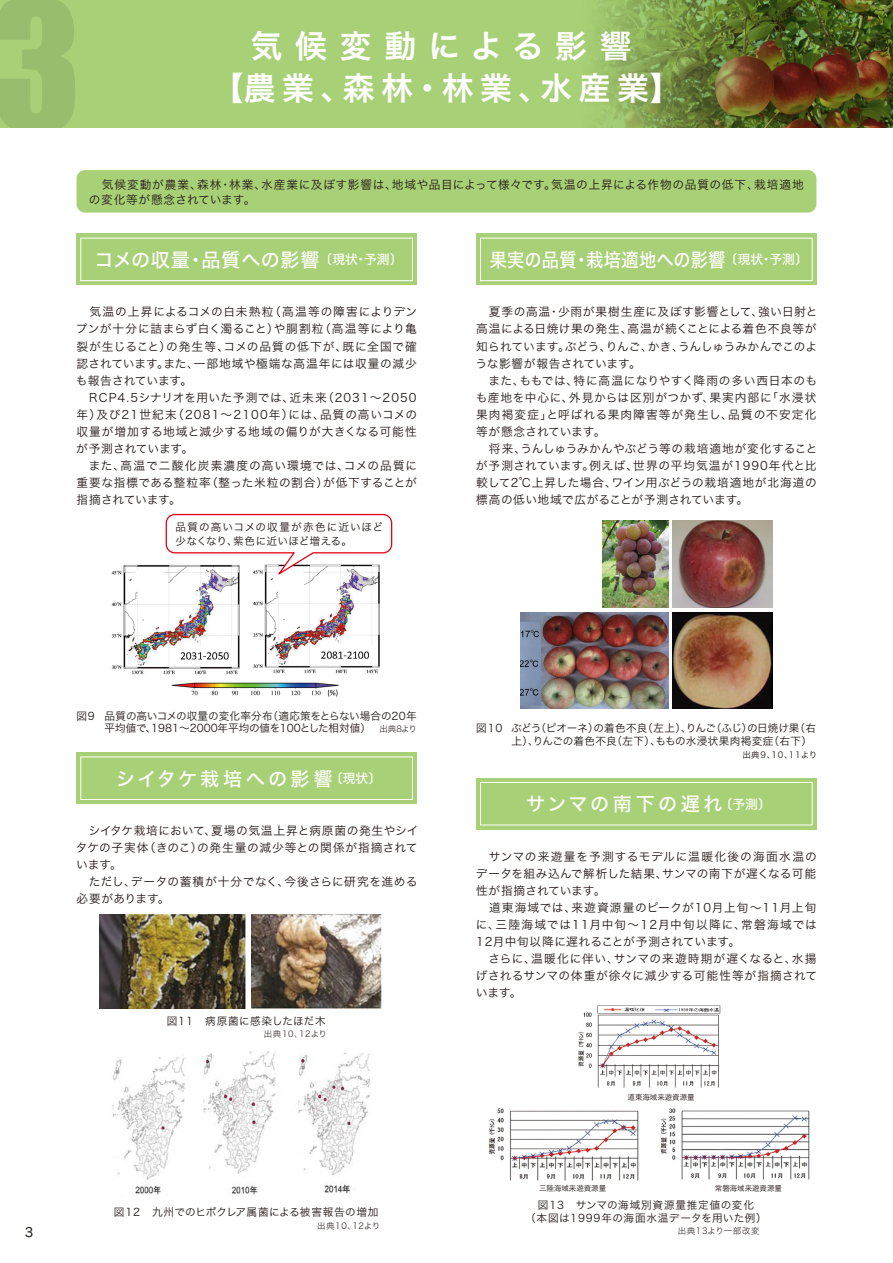
<style>
.page{position:relative;width:893px;height:1263px;background:#fff}
.page>*{position:absolute;margin:0;border:0;box-sizing:border-box;transform-origin:0 0}
.t1{font:31.95px/42.5px "Hira Kaku Std W6";letter-spacing:.31em;color:#fff;text-align:center}
.t2{font:19.2px "Hira Kaku Std W5";letter-spacing:.025em;color:#fff;scale:.9 1}
.t3{font:19.2px "Hira Kaku Std W5";letter-spacing:.025em;color:#fff}
.t4{font:19.2px "Hira Kaku Std W5";letter-spacing:.16em;color:#fff}
.t5{font:19.2px "Hira Kaku Std W5";letter-spacing:.175em;color:#fff}
.t6{font:12.75px "Hira Kaku Std W4";color:#231916}
.t7{font:11.7px/17px "Hira Kaku Std W3";letter-spacing:.05em;color:#231916}
.t8{font:10.65px/12.8px "Hira Kaku Std W3";letter-spacing:.02em;color:#231916}
.t9{font:10.65px/12.8px "Hira Kaku Std W3";letter-spacing:-.005em;color:#231916}
.t10{font:10.65px/12.8px "Hira Kaku Std W3";letter-spacing:.075em;color:#231916;text-align:center}
.t11{font:10.65px "Hira Kaku Std W3";letter-spacing:.04em;color:#231916}
.t12{font:10.65px/13.8px "Hira Kaku Std W3";letter-spacing:.045em;color:#231916}
.t13{font:8.55px "Hira Kaku Std W2";letter-spacing:.05em;color:#231916}
.t14{font:8.55px "Hira Kaku Std W3";letter-spacing:.065em;color:#231916}
.t15{font:8.55px "Hira Kaku Std W2";letter-spacing:.075em;color:#231916}
.t16{font:7.5px "Hira Kaku Std W3";color:#231916}
.s1{font-size:12.75px}
</style>
<div class="page">
<svg style="left:75px;top:0;width:818px;height:128px;background:#91ae5e"></svg>
<img style="left:112px;top:1051px;width:258px;height:147px">
<img style="left:111px;top:564px;width:269px;height:133px">
<svg style="left:165px;top:513px;width:228px;height:65px"></svg>
<div style="left:77px;top:234px;width:340px;height:51px;background:#a8d177"></div>
<div style="left:80px;top:238px;width:333px;height:43px;border:1px solid #fff"></div>
<div style="left:476px;top:234px;width:340px;height:51px;background:#a8d177"></div>
<div style="left:480px;top:238px;width:333px;height:43px;border:1px solid #fff"></div>
<div style="left:77px;top:170px;width:739px;height:43px;background:#a8d177;border-radius:9px"></div>
<div style="left:476px;top:778px;width:340px;height:51px;background:#a8d177"></div>
<div style="left:480px;top:782px;width:333px;height:43px;border:1px solid #fff"></div>
<img style="left:578px;top:1005px;width:143px;height:83px">
<img style="left:488px;top:1108px;width:151px;height:73px">
<img style="left:660px;top:1108px;width:150px;height:72px">
<div style="left:77px;top:753px;width:340px;height:51px;background:#a8d177"></div>
<div style="left:80px;top:756px;width:333px;height:44px;border:1px solid #fff"></div>
<img style="left:100px;top:915px;width:145px;height:94px">
<img style="left:251px;top:914px;width:131px;height:95px">
<img style="left:521px;top:613px;width:147px;height:96px">
<img style="left:672px;top:613px;width:100px;height:96px">
<img style="left:672px;top:520px;width:100px;height:88px">
<img style="left:603px;top:520px;width:65px;height:88px">
<svg style="left:0;top:0;width:75px;height:128px;background:#9bc16e"></svg>
<h1 class="t1" style="left:212px;top:25px;width:470px">気候変動による影響<br>【農業、森林・林業、水産業】</h1>
<p class="t7" style="left:89px;top:177px;width:716px;line-height:14.9px">　気候変動が農業、森林・林業、水産業に及ぼす影響は、地域や品目によって様々です。気温の上昇による作物の品質の低下、栽培適地の変化等が懸念されています。</p>
<h2 class="t3" style="left:94px;top:245px;width:309px">コメの収量・品質への影響 <span class="s1">〔現状・予測〕</span></h2>
<p class="t7" style="left:76px;top:303px;width:343px">　気温の上昇によるコメの白未熟粒（高温等の障害によりデンプンが十分に詰まらず白く濁ること）や胴割粒（高温等により亀裂が生じること）の発生等、コメの品質の低下が、既に全国で確認されています。また、一部地域や極端な高温年には収量の減少も報告されています。<br>　RCP4.5シナリオを用いた予測では、近未来（2031～2050年）及び21世紀末（2081～2100年）には、品質の高いコメの収量が増加する地域と減少する地域の偏りが大きくなる可能性が予測されています。<br>　また、高温で二酸化炭素濃度の高い環境では、コメの品質に重要な指標である整粒率（整った米粒の割合）が低下することが指摘されています。</p>
<p class="t12" style="left:175px;top:520px;width:209px">品質の高いコメの収量が赤色に近いほど少なくなり、紫色に近いほど増える。</p>
<h2 class="t2" style="left:490px;top:245px;width:355px">果実の品質・栽培適地への影響 <span class="s1">〔現状・予測〕</span></h2>
<p class="t7" style="left:475px;top:303px;width:343px">　夏季の高温・少雨が果樹生産に及ぼす影響として、強い日射と高温による日焼け果の発生、高温が続くことによる着色不良等が知られています。ぶどう、りんご、かき、うんしゅうみかんでこのような影響が報告されています。<br>　また、ももでは、特に高温になりやすく降雨の多い西日本のもも産地を中心に、外見からは区別がつかず、果実内部に「水浸状果肉褐変症」と呼ばれる果肉障害等が発生し、品質の不安定化等が懸念されています。<br>　将来、うんしゅうみかんやぶどう等の栽培適地が変化することが予測されています。例えば、世界の平均気温が1990年代と比較して2℃上昇した場合、ワイン用ぶどうの栽培適地が北海道の標高の低い地域で広がることが予測されています。</p>
<p class="t8" style="left:77px;top:709px;width:20px">図9</p>
<p class="t9" style="left:105px;top:709px;width:314px">品質の高いコメの収量の変化率分布（適応策をとらない場合の20年平均値で、1981～2000年平均の値を100とした相対値）</p>
<p class="t13" style="left:380px;top:722px;width:39px">出典8より</p>
<h2 class="t4" style="left:116px;top:764px;width:267px">シイタケ栽培への影響<span class="s1">〔現状〕</span></h2>
<p class="t7" style="left:76px;top:822px;width:344px">　シイタケ栽培において、夏場の気温上昇と病原菌の発生やシイタケの子実体（きのこ）の発生量の減少等との関係が指摘されています。<br>　ただし、データの蓄積が十分でなく、今後さらに研究を進める必要があります。</p>
<p class="t11" style="left:167px;top:1013px;width:160px">図11　病原菌に感染したほだ木</p>
<p class="t13" style="left:264px;top:1027px;width:65px">出典10、12より</p>
<p class="t6" style="left:25px;top:1223px;width:10px">3</p>
<p class="t11" style="left:114px;top:1204px;width:266px">図12　九州でのヒポクレア属菌による被害報告の増加</p>
<p class="t13" style="left:317px;top:1219px;width:65px">出典10、12より</p>
<p class="t8" style="left:476px;top:722px;width:28px">図10</p>
<p class="t8" style="left:511px;top:722px;width:307px">ぶどう（ピオーネ）の着色不良（左上）、りんご（ふじ）の日焼け果（右上）、りんごの着色不良（左下）、ももの水浸状果肉褐変症（右下）</p>
<p class="t14" style="left:742px;top:748px;width:76px">出典9、10、11より</p>
<h2 class="t5" style="left:526px;top:789px;width:246px">サンマの南下の遅れ<span class="s1">〔予測〕</span></h2>
<p class="t7" style="left:476px;top:848px;width:343px">　サンマの来遊量を予測するモデルに温暖化後の海面水温のデータを組み込んで解析した結果、サンマの南下が遅くなる可能性が指摘されています。<br>　道東海域では、来遊資源量のピークが10月上旬～11月上旬に、三陸海域では11月中旬～12月中旬以降に、常磐海域では<br>12月中旬以降に遅れることが予測されています。<br>　さらに、温暖化に伴い、サンマの来遊時期が遅くなると、水揚げされるサンマの体重が徐々に減少する可能性等が指摘されています。</p>
<p class="t16" style="left:628px;top:1091px;width:68px">道東海域来遊資源量</p>
<p class="t16" style="left:539px;top:1182px;width:68px">三陸海域来遊資源量</p>
<p class="t16" style="left:715px;top:1182px;width:68px">常磐海域来遊資源量</p>
<p class="t10" style="left:525px;top:1199px;width:243px">図13　サンマの海域別資源量推定値の変化<br>（本図は1999年の海面水温データを用いた例）</p>
<p class="t15" style="left:678px;top:1224px;width:83px">出典13より一部改変</p>
</div>
